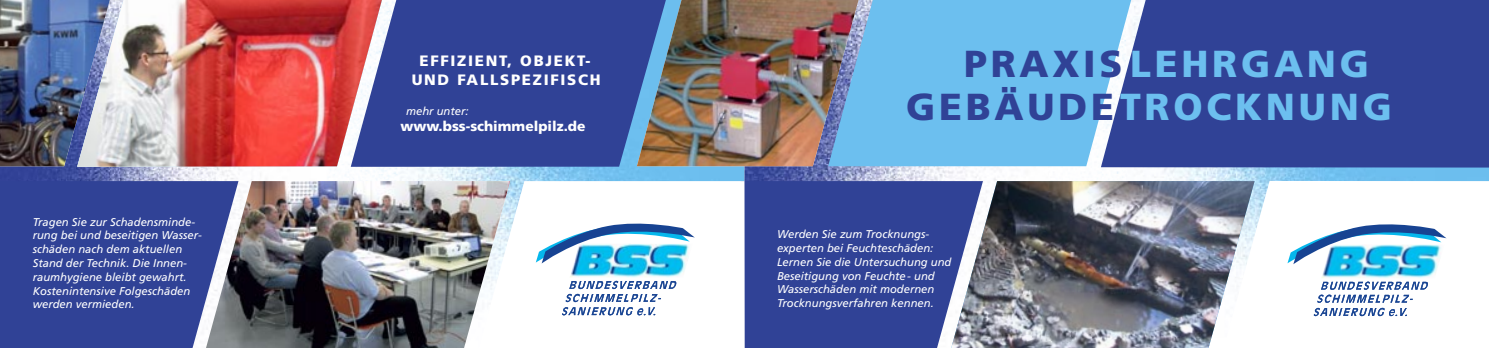
<style>
.page{position:relative;width:1489px;height:348px;background:#fff}
.page>*{position:absolute;margin:0;border:0;box-sizing:border-box;transform-origin:0 0}
.t1{font:900 37.5px/42.6px "Frutiger LT Std";letter-spacing:.1em;color:#6cbfef}
.t2{font:900 15px/18.8px "Frutiger LT Std";letter-spacing:.115em;color:#fff;text-align:center}
.t3{font:900 13.75px "Frutiger LT Std";color:#fff}
.t4{font:italic 11.25px/13.8px "Frutiger LT Std";color:#fff}
.s1{color:#304296}
</style>
<div class="page">
<img style="left:328px;top:166px;width:1160px;height:15px">
<img style="left:0;top:166px;width:328px;height:15px">
<div style="left:0;top:181px;width:205px;height:166px;background:#304296"></div>
<div style="left:744px;top:181px;width:206px;height:166px;background:#304296"></div>
<img style="left:0;top:0;width:77px;height:166px">
<img style="left:77px;top:0;width:274px;height:166px">
<svg style="left:510px;top:181px;width:234px;height:135px"></svg>
<svg style="left:1254px;top:181px;width:234px;height:136px"></svg>
<div style="left:1100px;top:0;width:388px;height:167px;background:#304296"></div>
<svg style="left:860px;top:0;width:273px;height:166px;background:#70bceb"></svg>
<img style="left:667px;top:0;width:193px;height:166px">
<img style="left:205px;top:181px;width:305px;height:166px">
<img style="left:950px;top:181px;width:304px;height:166px">
<svg style="left:1287px;top:220px;width:159px;height:96px"></svg>
<svg style="left:535px;top:219px;width:159px;height:96px"></svg>
<svg style="left:351px;top:0;width:316px;height:166px;background:#435098"></svg>
<p class="t4" style="left:33px;top:215px;width:171px">Tragen Sie zur Schadensminde&shy;rung bei und beseitigen Wasser&shy;schäden nach dem aktuellen<br>Stand der Technik. Die Innen&shy;raumhygiene bleibt gewahrt.<br>Kostenintensive Folgeschäden werden vermieden.</p>
<h2 class="t2" style="left:411px;top:51px;width:190px">EFFIZIENT, OBJEKT-<br>UND FALLSPEZIFISCH</h2>
<p class="t4" style="left:406px;top:105px;width:64px">mehr unter:</p>
<p class="t3" style="left:400px;top:117px;width:186px">www.bss-schimmelpilz.de</p>
<h1 class="t1" style="left:906px;top:43px;width:487px;text-indent:58px"><span class="s1">PRAXIS</span>LEHRGANG<br><span class="s1">GEBÄUDE</span>TROCKNUNG</h1>
<p class="t4" style="left:777px;top:228px;width:176px">Werden Sie zum Trocknungs&shy;experten bei Feuchteschäden:<br>Lernen Sie die Untersuchung und<br>Beseitigung von Feuchte- und<br>Wasserschäden mit modernen<br>Trocknungsverfahren kennen.</p>
</div>
